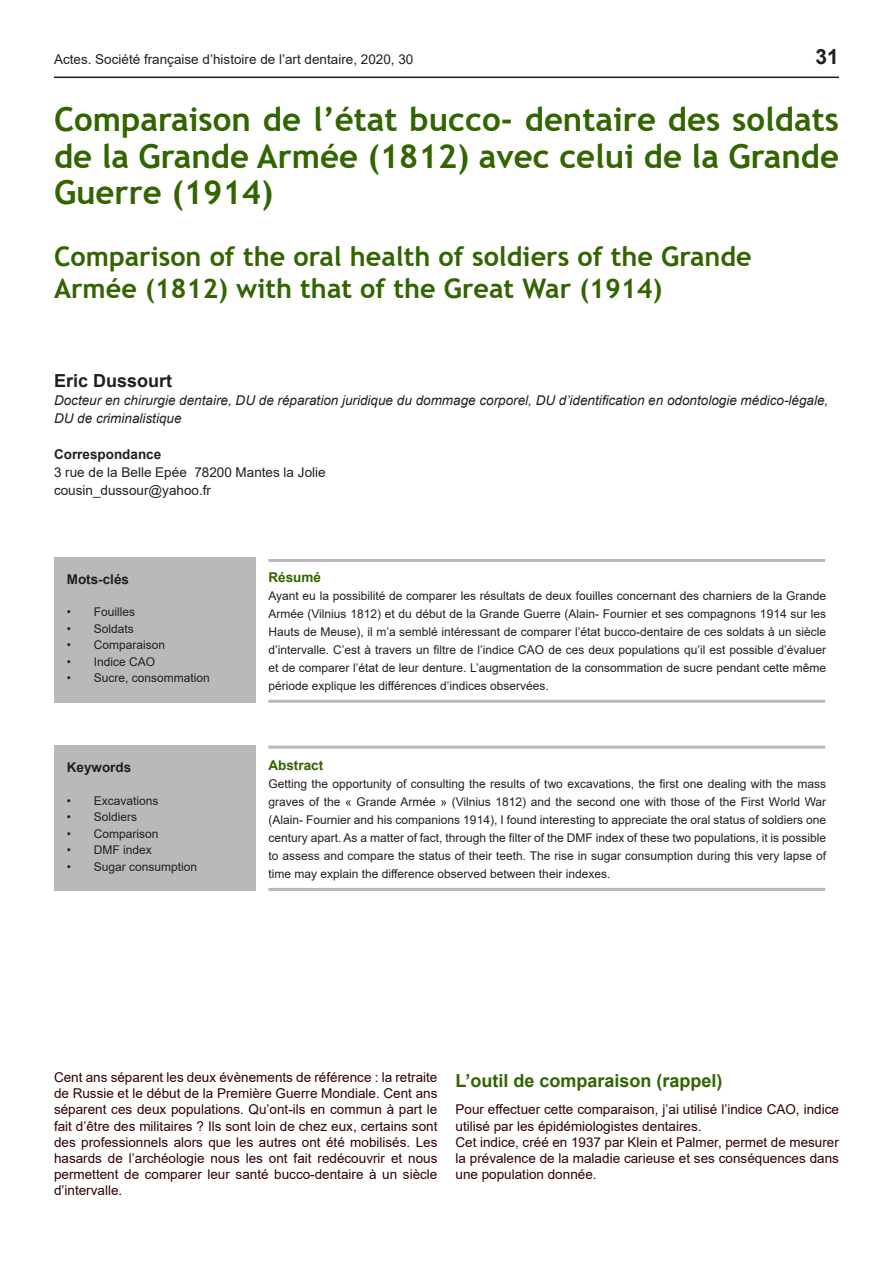
<style>
.page{position:relative;width:893px;height:1263px;background:#fff}
.page>*{position:absolute;margin:0;border:0;box-sizing:border-box;transform-origin:0 0}
.sous_titre{font:700 33px/36px "Trebuchet MS";color:#326400;text-align:justify}
.sous_titre-2{font:700 27px "Trebuchet MS";color:#326400}
.t1{font:700 21px "Arial";color:#231f20}
.corps{font:700 18px "Arial";color:#326400}
.t2{font:700 18px "Arial";color:#231f20}
.corps-2{font:13.5px/16.2px "Arial";color:#320000;text-align:justify}
.t3{font:italic 13.5px/18px "Arial";color:#231f20}
.t4{font:13.5px "Arial";color:#231f20}
.t5{font:700 13.5px "Arial";color:#231f20}
.corps-3{font:700 13.5px "Arial";color:#326400}
.corps-4{font:12px/18px "Arial";color:#231f20;text-align:justify}
</style>
<div class="page">
<hr style="left:54px;top:77px;width:785px;height:1px;background:#231f20">
<hr style="left:268px;top:559px;width:557px;height:3px;background:#b8b8b8">
<div style="left:54px;top:557px;width:202px;height:146px;background:#b8b9b8"></div>
<hr style="left:268px;top:700px;width:557px;height:3px;background:#b8b8b8">
<hr style="left:268px;top:746px;width:557px;height:3px;background:#b8b8b8">
<div style="left:54px;top:746px;width:202px;height:145px;background:#b8b9b8"></div>
<hr style="left:268px;top:888px;width:557px;height:3px;background:#b8b8b8">
<p class="t4" style="left:54px;top:50px;width:361px">Actes. Société française d’histoire de l’art dentaire, 2020, 30</p>
<p class="t1" style="left:816px;top:41px;width:25px">31</p>
<p class="sous_titre" style="left:54px;top:102px;width:786px">Comparaison de l’état bucco- dentaire des soldats de la Grande Armée (1812) avec celui de la Grande Guerre (1914)</p>
<p class="sous_titre-2" style="left:54px;top:239px;width:699px">Comparison of the oral health of soldiers of the Grande</p>
<p class="sous_titre-2" style="left:54px;top:272px;width:610px">Armée (1812) with that of the Great War (1914)</p>
<p class="t2" style="left:54px;top:368px;width:120px">Eric Dussourt</p>
<p class="t3" style="left:54px;top:392px;width:776px">Docteur en chirurgie dentaire, DU de réparation juridique du dommage corporel, DU d’identification en odontologie médico-légale,<br>DU de criminalistique</p>
<p class="t5" style="left:54px;top:445px;width:109px">Correspondance</p>
<p class="t4" style="left:54px;top:463px;width:273px">3 rue de la Belle Epée 78200 Mantes la Jolie</p>
<p class="t4" style="left:54px;top:481px;width:159px">cousin_dussour@yahoo.fr</p>
<p class="t5" style="left:67px;top:569px;width:64px">Mots-clés</p>
<p class="corps-4" style="left:67px;top:603px;width:70px">• Fouilles</p>
<p class="corps-4" style="left:67px;top:620px;width:69px">• Soldats</p>
<p class="corps-4" style="left:67px;top:636px;width:100px">• Comparaison</p>
<p class="corps-4" style="left:67px;top:653px;width:90px">• Indice CAO</p>
<p class="corps-4" style="left:67px;top:669px;width:145px">• Sucre, consommation</p>
<p class="t5" style="left:67px;top:758px;width:66px">Keywords</p>
<p class="corps-4" style="left:67px;top:791px;width:93px">• Excavations</p>
<p class="corps-4" style="left:67px;top:808px;width:72px">• Soldiers</p>
<p class="corps-4" style="left:67px;top:824px;width:93px">• Comparison</p>
<p class="corps-4" style="left:67px;top:841px;width:87px">• DMF index</p>
<p class="corps-4" style="left:67px;top:857px;width:132px">• Sugar consumption</p>
<p class="corps-3" style="left:268px;top:567px;width:54px">Résumé</p>
<p class="corps-4" style="left:268px;top:586px;width:559px">Ayant eu la possibilité de comparer les résultats de deux fouilles concernant des charniers de la Grande Armée (Vilnius 1812) et du début de la Grande Guerre (Alain- Fournier et ses compagnons 1914 sur les Hauts de Meuse), il m’a semblé intéressant de comparer l’état bucco-dentaire de ces soldats à un siècle d’intervalle. C’est à travers un filtre de l’indice CAO de ces deux populations qu’il est possible d’évaluer et de comparer l’état de leur denture. L’augmentation de la consommation de sucre pendant cette même période explique les différences d’indices observées.</p>
<p class="corps-3" style="left:268px;top:755px;width:56px">Abstract</p>
<p class="corps-4" style="left:268px;top:774px;width:559px">Getting the opportunity of consulting the results of two excavations, the first one dealing with the mass graves of the « Grande Armée » (Vilnius 1812) and the second one with those of the First World War (Alain- Fournier and his companions 1914), I found interesting to appreciate the oral status of soldiers one century apart. As a matter of fact, through the filter of the DMF index of these two populations, it is possible to assess and compare the status of their teeth. The rise in sugar consumption during this very lapse of time may explain the difference observed between their indexes.</p>
<p class="corps-2" style="left:54px;top:1069px;width:385px">Cent ans séparent les deux évènements de référence : la retraite de Russie et le début de la Première Guerre Mondiale. Cent ans séparent ces deux populations. Qu’ont-ils en commun à part le fait d’être des militaires ? Ils sont loin de chez eux, certains sont des professionnels alors que les autres ont été mobilisés. Les hasards de l’archéologie nous les ont fait redécouvrir et nous permettent de comparer leur santé bucco-dentaire à un siècle d’intervalle.</p>
<p class="corps" style="left:455px;top:1068px;width:269px">L’outil de comparaison (rappel)</p>
<p class="corps-2" style="left:455px;top:1101px;width:385px">Pour effectuer cette comparaison, j’ai utilisé l’indice CAO, indice utilisé par les épidémiologistes dentaires.</p>
<p class="corps-2" style="left:455px;top:1134px;width:385px">Cet indice, créé en 1937 par Klein et Palmer, permet de mesurer la prévalence de la maladie carieuse et ses conséquences dans une population donnée.</p>
</div>
